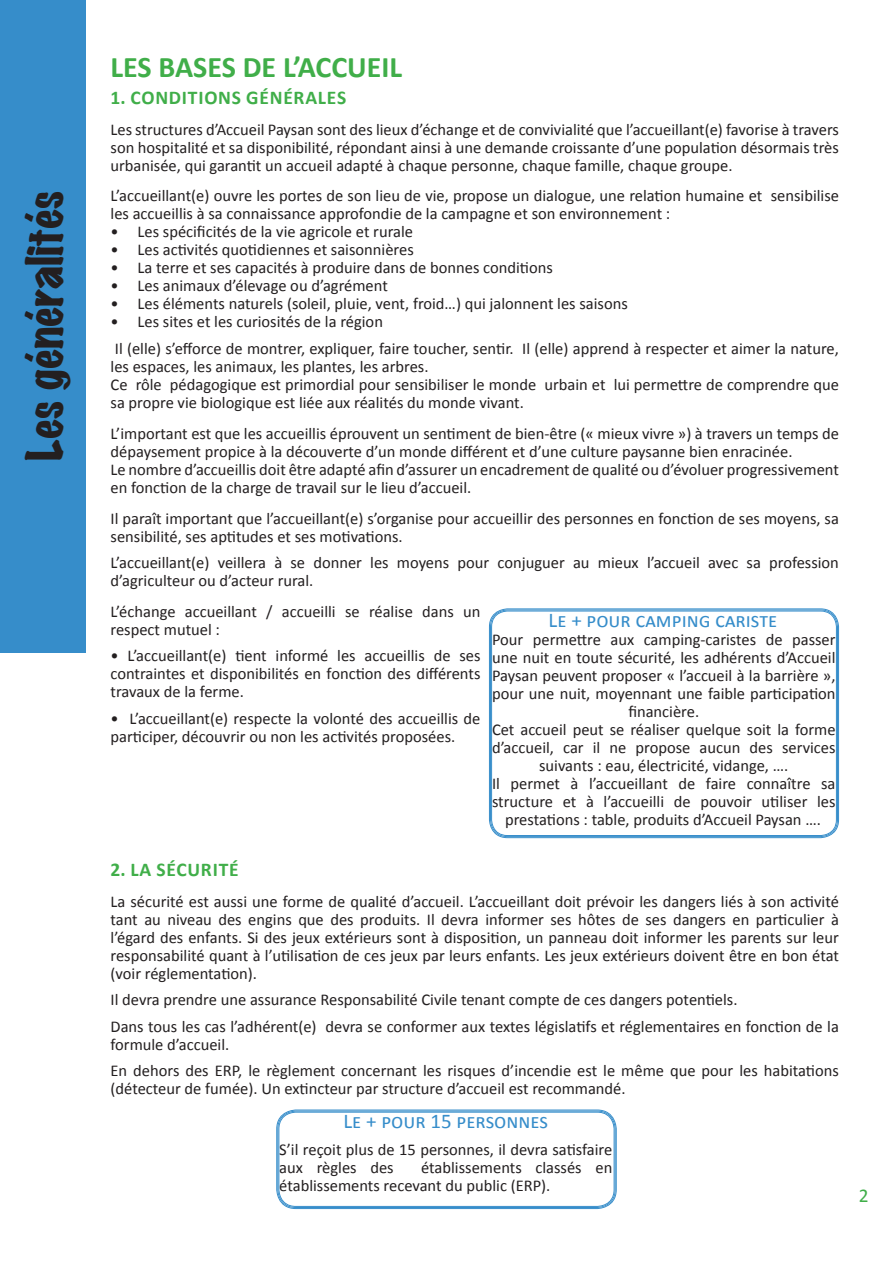
<style>
.page{position:relative;width:893px;height:1263px;background:#fff}
.page>*{position:absolute;margin:0;border:0;box-sizing:border-box;transform-origin:0 0}
.t1{font:45px "Marker Felt Wide";color:#231f20}
.t2{font:700 30px "Calibri";color:#40ae49}
.t3{font:21px "Calibri";color:#368dca}
.t4{font:700 19.5px "Calibri";letter-spacing:.04em;color:#40ae49}
.t5{font:19.5px "Calibri";color:#40ae49}
.t6{font:16.5px/18px "Calibri";color:#231f20}
</style>
<div class="page">
<div style="left:0;top:0;width:85px;height:653px;background:#368dca"></div>
<div style="left:491px;top:611px;width:346px;height:225px;border:1px solid #368dca;border-radius:16px"></div>
<div style="left:276px;top:1109px;width:341px;height:100px;border:1px solid #368dca;border-radius:19px"></div>
<div style="left:278px;top:1111px;width:337px;height:97px;border:1px solid #368dca;border-radius:18px"></div>
<div style="left:278px;top:1112px;width:336px;height:95px;border:1px solid #368dca;border-radius:17px"></div>
<h1 class="t1" style="left:22px;top:461px;width:271px;rotate:-90deg">Les généralités</h1>
<h2 class="t2" style="left:111px;top:45px;width:81px">LES BASES</h2>
<h2 class="t2" style="left:243px;top:45px;width:119px">DE L’ACCUEIL</h2>
<p class="t4" style="left:111px;top:84px;width:237px">1. CONDITIONS GÉNÉRALES</p>
<p class="t6" style="left:111px;top:120px;width:730px;text-align:justify">Les structures d’Accueil Paysan sont des lieux d’échange et de convivialité que l’accueillant(e) favorise à travers son hospitalité et sa disponibilité, répondant ainsi à une demande croissante d’une population désormais très urbanisée, qui garantit un accueil adapté à chaque personne, chaque famille, chaque groupe.</p>
<p class="t6" style="left:111px;top:186px;width:730px">L’accueillant(e) ouvre les portes de son lieu de vie, propose un dialogue, une relation humaine et sensibilise les accueillis à sa connaissance approfondie de la campagne et son environnement :</p>
<p class="t6" style="left:111px;top:223px;width:304px">• Les spécificités de la vie agricole et rurale</p>
<p class="t6" style="left:111px;top:241px;width:305px">• Les activités quotidiennes et saisonnières</p>
<p class="t6" style="left:111px;top:259px;width:444px">• La terre et ses capacités à produire dans de bonnes conditions</p>
<p class="t6" style="left:111px;top:277px;width:279px">• Les animaux d’élevage ou d’agrément</p>
<p class="t6" style="left:111px;top:295px;width:519px">• Les éléments naturels (soleil, pluie, vent, froid…) qui jalonnent les saisons</p>
<p class="t6" style="left:111px;top:308px;width:730px;line-height:26.5px">• Les sites et les curiosités de la région<br>Il (elle) s’efforce de montrer, expliquer, faire toucher, sentir. Il (elle) apprend à respecter et aimer la nature,</p>
<p class="t6" style="left:111px;top:357px;width:730px">les espaces, les animaux, les plantes, les arbres.<br>Ce rôle pédagogique est primordial pour sensibiliser le monde urbain et lui permettre de comprendre que sa propre vie biologique est liée aux réalités du monde vivant.</p>
<p class="t6" style="left:111px;top:424px;width:730px">L’important est que les accueillis éprouvent un sentiment de bien-être (« mieux vivre ») à travers un temps de dépaysement propice à la découverte d’un monde différent et d’une culture paysanne bien enracinée.<br>Le nombre d’accueillis doit être adapté afin d’assurer un encadrement de qualité ou d’évoluer progressivement en fonction de la charge de travail sur le lieu d’accueil.</p>
<p class="t6" style="left:111px;top:509px;width:730px">Il paraît important que l’accueillant(e) s’organise pour accueillir des personnes en fonction de ses moyens, sa sensibilité, ses aptitudes et ses motivations.</p>
<p class="t6" style="left:111px;top:553px;width:730px">L’accueillant(e) veillera à se donner les moyens pour conjuguer au mieux l’accueil avec sa profession d’agriculteur ou d’acteur rural.</p>
<p class="t6" style="left:111px;top:602px;width:371px">L’échange accueillant / accueilli se réalise dans un respect mutuel :</p>
<p class="t6" style="left:111px;top:646px;width:371px;text-align:justify">• L’accueillant(e) tient informé les accueillis de ses contraintes et disponibilités en fonction des différents travaux de la ferme.</p>
<p class="t6" style="left:111px;top:709px;width:371px">• L’accueillant(e) respecte la volonté des accueillis de participer, découvrir ou non les activités proposées.</p>
<p class="t3" style="left:549px;top:606px;width:230px">Le + pour camping cariste</p>
<p class="t6" style="left:492px;top:630px;width:345px;text-align:center">Pour permettre aux camping-caristes de passer une nuit en toute sécurité, les adhérents d’Accueil Paysan peuvent proposer « l’accueil à la barrière », pour une nuit, moyennant une faible participation financière.<br>Cet accueil peut se réaliser quelque soit la forme d’accueil, car il ne propose aucun des services suivants : eau, électricité, vidange, ….<br>Il permet à l’accueillant de faire connaître sa structure et à l’accueilli de pouvoir utiliser les prestations : table, produits d’Accueil Paysan ….</p>
<p class="t4" style="left:111px;top:855px;width:130px">2. LA SÉCURITÉ</p>
<p class="t6" style="left:111px;top:892px;width:730px;text-align:justify">La sécurité est aussi une forme de qualité d’accueil. L’accueillant doit prévoir les dangers liés à son activité tant au niveau des engins que des produits. Il devra informer ses hôtes de ses dangers en particulier à l’égard des enfants. Si des jeux extérieurs sont à disposition, un panneau doit informer les parents sur leur responsabilité quant à l’utilisation de ces jeux par leurs enfants. Les jeux extérieurs doivent être en bon état (voir réglementation).</p>
<p class="t6" style="left:111px;top:986px;width:730px;line-height:26.5px">Il devra prendre une assurance Responsabilité Civile tenant compte de ces dangers potentiels.<br>Dans tous les cas l’adhérent(e) devra se conformer aux textes législatifs et réglementaires en fonction de la</p>
<p class="t6" style="left:111px;top:1030px;width:730px;line-height:26.5px">formule d’accueil.<br>En dehors des ERP, le règlement concernant les risques d’incendie est le même que pour les habitations</p>
<p class="t6" style="left:111px;top:1079px;width:517px">(détecteur de fumée). Un extincteur par structure d’accueil est recommandé.</p>
<p class="t3" style="left:343px;top:1107px;width:206px">Le + pour 15 personnes</p>
<p class="t6" style="left:279px;top:1140px;width:335px">S’il reçoit plus de 15 personnes, il devra satisfaire aux règles des</p>
<p class="t6" style="left:279px;top:1158px;width:335px;text-indent:142px">établissements classés en établissements recevant du public (ERP).</p>
<p class="t5" style="left:859px;top:1182px;width:11px">2</p>
</div>
